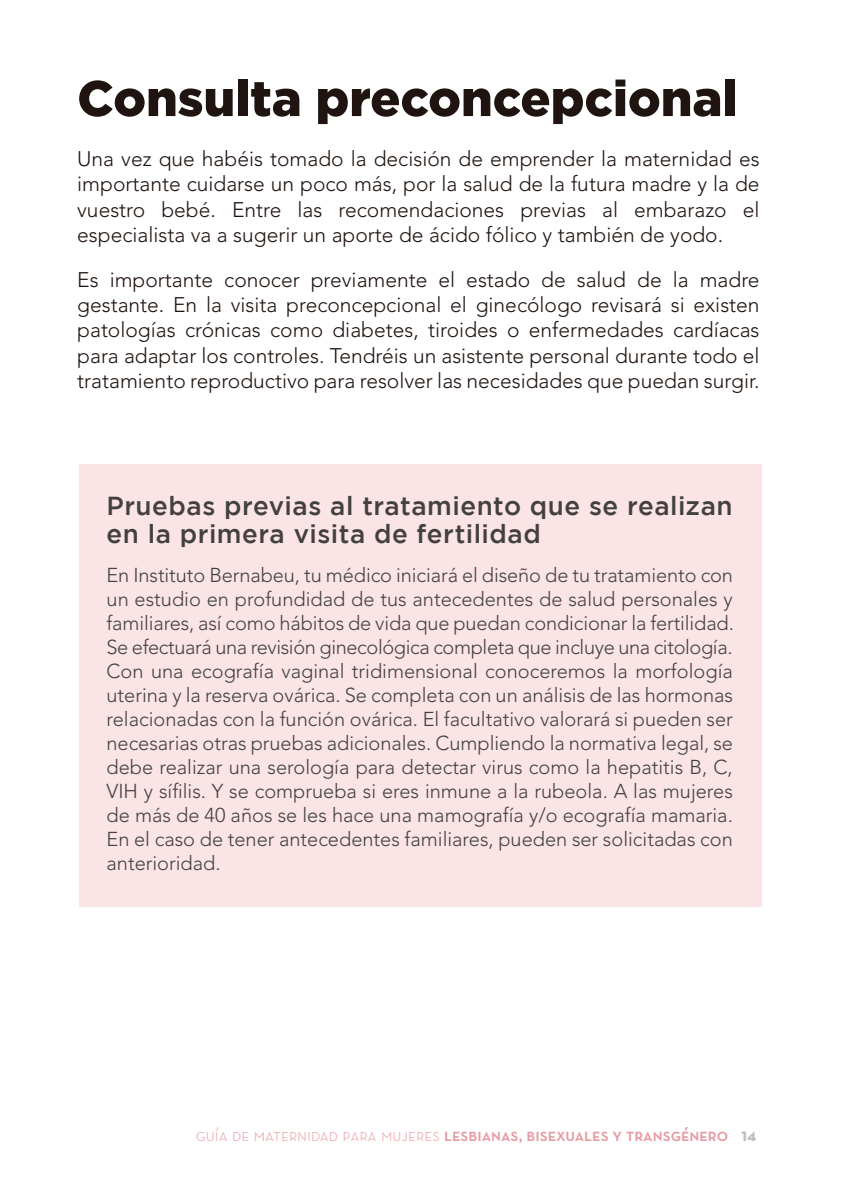
<style>
.page{position:relative;width:842px;height:1191px;background:#fff}
.page>*{position:absolute;margin:0;border:0;box-sizing:border-box;transform-origin:0 0}
.t1{font:900 50px "Gotham";color:#1f1410}
.t2{font:500 26px/28px "Gotham";letter-spacing:.02em;color:#434040}
.t3{font:300 21px/25.2px "Avenir LT Std";color:#1f1410;text-align:justify}
.t4{font:300 20px/24px "Avenir LT Std";color:#434141;text-align:justify}
.t5{font:18px "Neutra Text Demi SC";color:#d65763}
.s1{font-family:"Neutra Text Light SC"}
.s2{font-family:"Neutra Text Bold SC";color:#bdbdbd}
</style>
<div class="page">
<div style="left:80px;top:464px;width:682px;height:442px;background:#fae4e6"></div>
<h1 class="t1" style="left:77px;top:69px;width:662px">Consulta preconcepcional</h1>
<p class="t3" style="left:77px;top:146px;width:684px">Una vez que habéis tomado la decisión de emprender la maternidad es importante cuidarse un poco más, por la salud de la futura madre y la de vuestro bebé. Entre las recomendaciones previas al embarazo el especialista va a sugerir un aporte de ácido fólico y también de yodo.</p>
<p class="t3" style="left:77px;top:267px;width:684px">Es importante conocer previamente el estado de salud de la madre gestante. En la visita preconcepcional el ginecólogo revisará si existen patologías crónicas como diabetes, tiroides o enfermedades cardíacas para adaptar los controles. Tendréis un asistente personal durante todo el tratamiento reproductivo para resolver las necesidades que puedan surgir.</p>
<h2 class="t2" style="left:107px;top:491px;width:628px">Pruebas previas al tratamiento que se realizan en la primera visita de fertilidad</h2>
<p class="t4" style="left:107px;top:563px;width:629px">En Instituto Bernabeu, tu médico iniciará el diseño de tu tratamiento con un estudio en profundidad de tus antecedentes de salud personales y familiares, así como hábitos de vida que puedan condicionar la fertilidad.<br>Se efectuará una revisión ginecológica completa que incluye una citología.<br>Con una ecografía vaginal tridimensional conoceremos la morfología uterina y la reserva ovárica. Se completa con un análisis de las hormonas relacionadas con la función ovárica. El facultativo valorará si pueden ser necesarias otras pruebas adicionales. Cumpliendo la normativa legal, se debe realizar una serología para detectar virus como la hepatitis B, C, VIH y sífilis. Y se comprueba si eres inmune a la rubeola. A las mujeres de más de 40 años se les hace una mamografía y/o ecografía mamaria.<br>En el caso de tener antecedentes familiares, pueden ser solicitadas con anterioridad.</p>
<p class="t5" style="left:196px;top:1124px;width:562px"><span class="s1">guía de maternidad para mujeres</span> lesbianas, bisexuales y transgénero <span class="s2">14</span></p>
</div>
